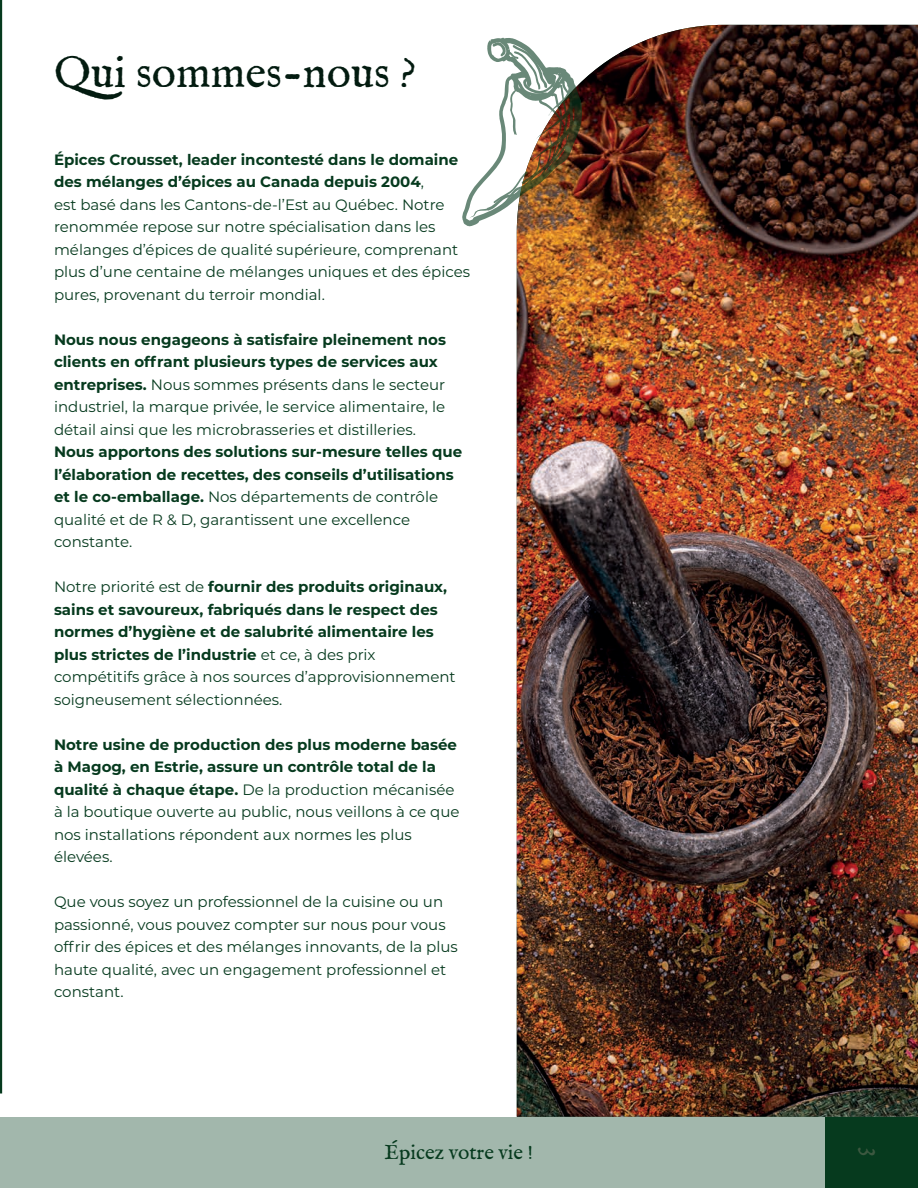
<style>
.page{position:relative;width:918px;height:1188px;background:#fff}
.page>*{position:absolute;margin:0;border:0;box-sizing:border-box;transform-origin:0 0}
.t1{font:45px "IM FELL English Roman";color:#031b10}
.t2{font:27px "IM FELL English Roman";color:#3c5840}
.t3{font:21px "IM FELL English Roman";color:#063a1e}
.t4{font:15px/22.5px "Montserrat";color:#063a1e}
.t5{font:700 15px/22.5px "Montserrat";color:#063a1e}
.s1{font-weight:700}
.s2{font-weight:400}
</style>
<div class="page">
<hr style="left:0;top:0;width:2px;height:1094px;background:#063a1e">
<img style="left:517px;top:25px;width:401px;height:1092px">
<img style="left:462px;top:37px;width:122px;height:189px">
<div style="left:0;top:1117px;width:918px;height:71px;background:#a2b7ac"></div>
<div style="left:825px;top:1117px;width:93px;height:71px;background:#063a1e"></div>
<h1 class="t1" style="left:54px;top:47px;width:364px">Qui sommes-nous ?</h1>
<p class="t4" style="left:54px;top:148px;width:418px"><span class="s1">Épices Crousset, leader incontesté dans le domaine des mélanges d’épices au Canada depuis 2004</span>,<br>est basé dans les Cantons-de-l’Est au Québec. Notre renommée repose sur notre spécialisation dans les mélanges d’épices de qualité supérieure, comprenant plus d’une centaine de mélanges uniques et des épices pures, provenant du terroir mondial.</p>
<p class="t4" style="left:54px;top:328px;width:394px"><span class="s1">Nous nous engageons à satisfaire pleinement nos clients en offrant plusieurs types de services aux entreprises.</span> Nous sommes présents dans le secteur industriel, la marque privée, le service alimentaire, le détail ainsi que les microbrasseries et distilleries.</p>
<p class="t5" style="left:54px;top:440px;width:410px">Nous apportons des solutions sur-mesure telles que l’élaboration de recettes, des conseils d’utilisations et le co-emballage. <span class="s2">Nos départements de contrôle qualité et de R &amp; D, garantissent une excellence constante.</span></p>
<p class="t5" style="left:54px;top:575px;width:403px"><span class="s2">Notre priorité est de</span> fournir des produits originaux, sains et savoureux, fabriqués dans le respect des normes d’hygiène et de salubrité alimentaire les plus strictes de l’industrie <span class="s2">et ce, à des prix compétitifs grâce à nos sources d’approvisionnement soigneusement sélectionnées.</span></p>
<p class="t4" style="left:54px;top:733px;width:407px"><span class="s1">Notre usine de production des plus moderne basée à Magog, en Estrie, assure un contrôle total de la qualité à chaque étape.</span> De la production mécanisée à la boutique ouverte au public, nous veillons à ce que nos installations répondent aux normes les plus élevées.</p>
<p class="t4" style="left:54px;top:890px;width:405px">Que vous soyez un professionnel de la cuisine ou un passionné, vous pouvez compter sur nous pour vous offrir des épices et des mélanges innovants, de la plus haute qualité, avec un engagement professionnel et constant.</p>
<h3 class="t3" style="left:385px;top:1140px;width:150px">Épicez votre vie !</h3>
<h2 class="t2" style="left:888px;top:1147px;width:12px;rotate:90deg">3</h2>
</div>
